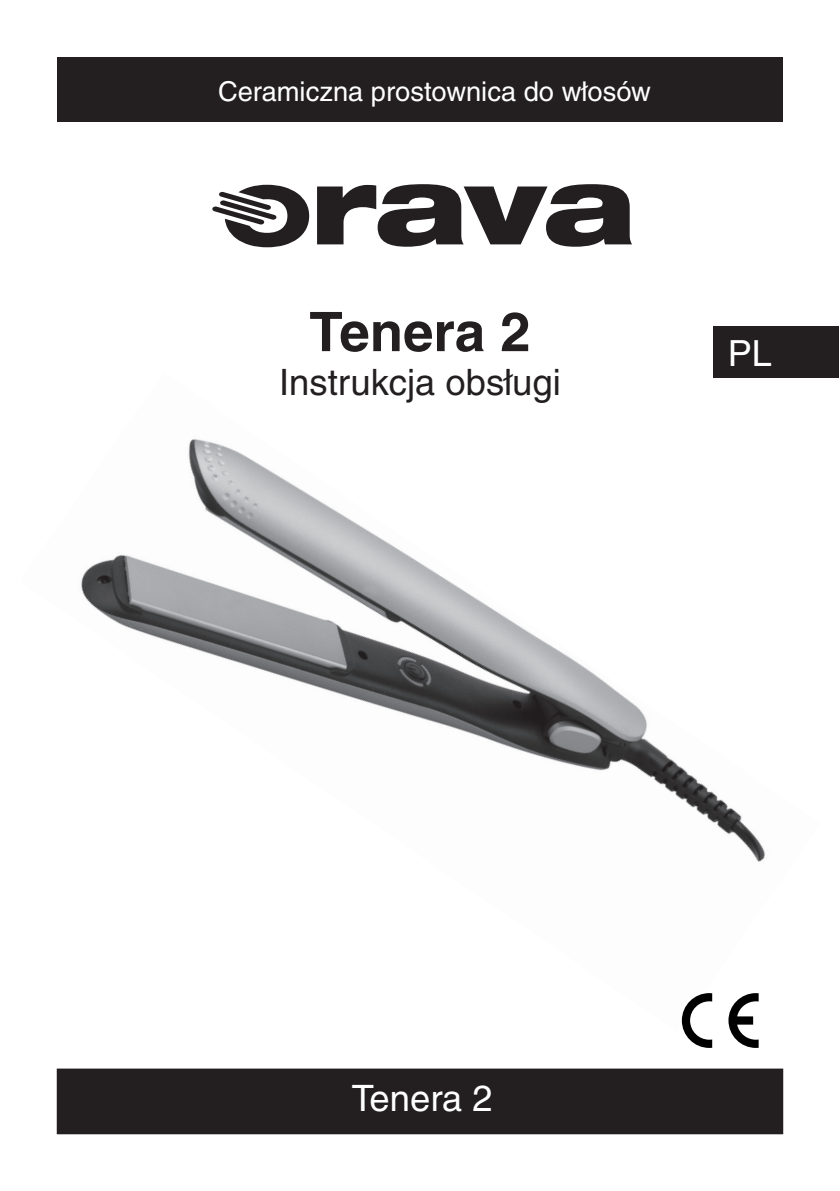
<style>
.page{position:relative;width:840px;height:1191px;background:#fff}
.page>*{position:absolute;margin:0;border:0;box-sizing:border-box;transform-origin:0 0}
.t1{font:700 54.6px "Helvetica CE";color:#231f20}
.t2{font:36.4px "Helvetica CE";color:#231f20}
.t3{font:36.4px "Helvetica CE";color:#fff}
.t4{font:36px "Helvetica CE";color:#fff}
.t5{font:27.2px "Helvetica CE";color:#fff}
</style>
<div class="page">
<img style="left:81px;top:439px;width:684px;height:563px">
<div style="left:57px;top:57px;width:725px;height:65px;background:#231f20"></div>
<div style="left:57px;top:1069px;width:725px;height:64px;background:#231f20"></div>
<div style="left:57px;top:1068px;width:725px;height:66px;border:2px solid #231f20"></div>
<svg style="left:317px;top:184px;width:314px;height:63px"></svg>
<svg style="left:212px;top:185px;width:97px;height:62px"></svg>
<div style="left:713px;top:326px;width:125px;height:52px;background:#231f20"></div>
<svg style="left:728px;top:993px;width:30px;height:55px"></svg>
<svg style="left:681px;top:993px;width:30px;height:55px"></svg>
<p class="t5" style="left:218px;top:75px;width:434px">Ceramiczna prostownica do włosów</p>
<h1 class="t1" style="left:309px;top:298px;width:223px">Tenera 2</h1>
<h2 class="t2" style="left:279px;top:361px;width:283px">Instrukcja obsługi</h2>
<h3 class="t4" style="left:727px;top:332px;width:46px">PL</h3>
<h2 class="t3" style="left:351px;top:1077px;width:142px">Tenera 2</h2>
</div>
